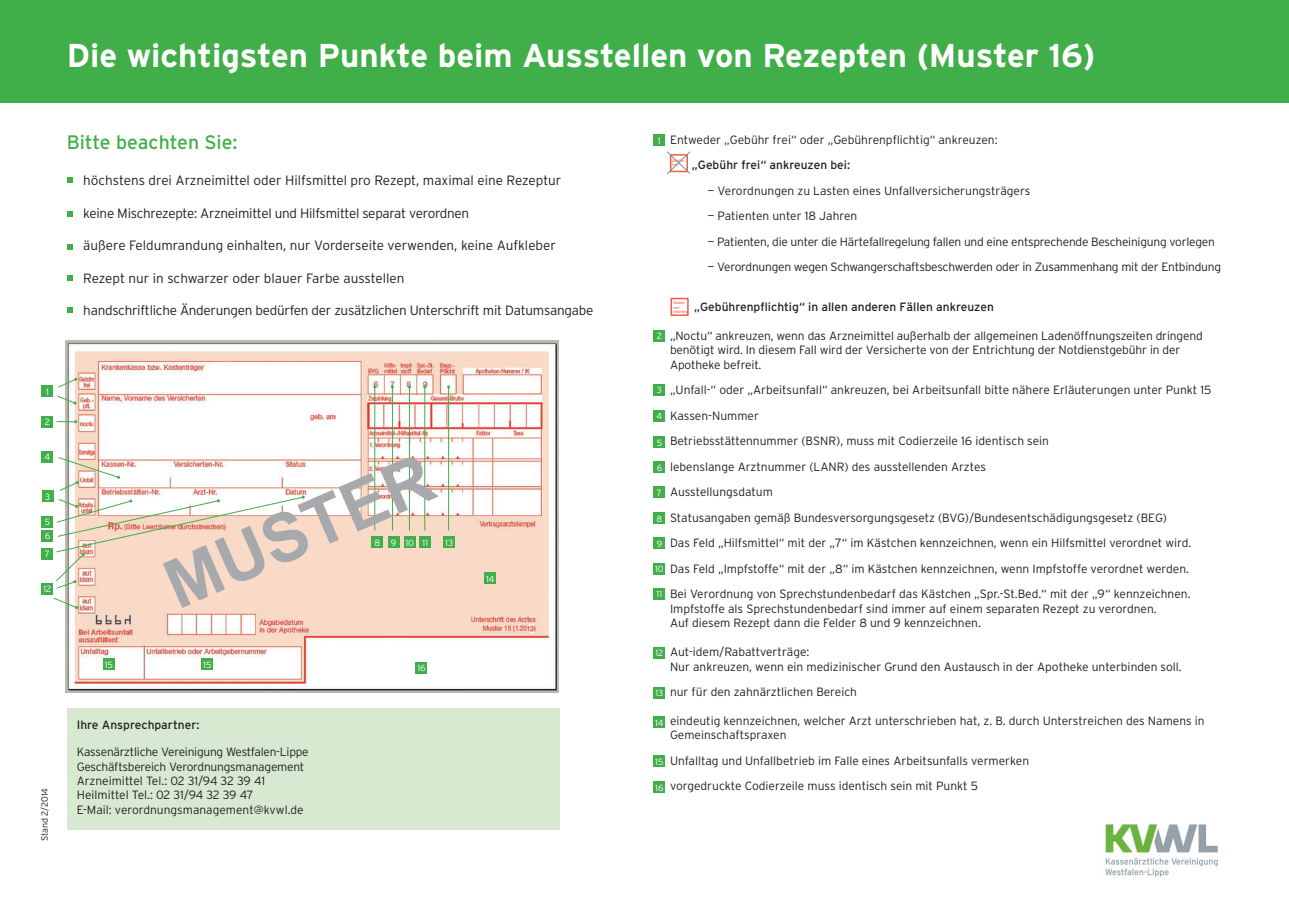
<style>
.page{position:relative;width:1289px;height:919px;background:#fff}
.page>*{position:absolute;margin:0;border:0;box-sizing:border-box;transform-origin:0 0}
.t1{font:700 67.5px "Arial";color:#a8a9ad}
.t2{font:700 33px "Interstate";color:#fff}
.t3{font:19.5px "Interstate";color:#40ae49}
.t4{font:300 13.5px "Interstate";color:#231f20}
.t5{font:300 13.5px "Interstate";letter-spacing:-.02em;color:#231f20}
.t6{font:300 12px/25.5px "Interstate";color:#231f20}
.t7{font:300 12px/14.4px "Interstate";letter-spacing:-.02em;color:#231f20}
.t8{font:12px "Interstate";color:#231f20}
.t9{font:300 9px/14.1px "Interstate";color:#fff}
.t10{font:300 9px "Interstate";color:#231f20}
.t11{font:3.75px/4.5px "Interstate";color:#f15c45}
</style>
<div class="page">
<div style="left:0;top:0;width:1288px;height:102px;background:#40ae49"></div>
<img style="left:65px;top:340px;width:493px;height:352px">
<div style="left:67px;top:708px;width:492px;height:121px;background:#d8e9d2"></div>
<div style="left:42px;top:385px;width:11px;height:12px;background:#40ae49"></div>
<svg style="left:58px;top:377px;width:19px;height:11px"></svg>
<svg style="left:57px;top:395px;width:20px;height:9px"></svg>
<div style="left:42px;top:416px;width:11px;height:11px;background:#40ae49"></div>
<svg style="left:56px;top:420px;width:21px;height:3px"></svg>
<div style="left:42px;top:451px;width:11px;height:11px;background:#40ae49"></div>
<div style="left:42px;top:490px;width:11px;height:12px;background:#40ae49"></div>
<div style="left:42px;top:516px;width:11px;height:11px;background:#40ae49"></div>
<div style="left:42px;top:530px;width:11px;height:11px;background:#40ae49"></div>
<div style="left:42px;top:547px;width:11px;height:12px;background:#40ae49"></div>
<div style="left:42px;top:582px;width:11px;height:12px;background:#40ae49"></div>
<svg style="left:56px;top:456px;width:249px;height:133px"></svg>
<svg style="left:53px;top:597px;width:25px;height:12px"></svg>
<div style="left:371px;top:536px;width:12px;height:12px;background:#40ae49"></div>
<div style="left:388px;top:536px;width:11px;height:12px;background:#40ae49"></div>
<div style="left:404px;top:536px;width:11px;height:12px;background:#40ae49"></div>
<div style="left:419px;top:536px;width:12px;height:12px;background:#40ae49"></div>
<div style="left:443px;top:536px;width:12px;height:12px;background:#40ae49"></div>
<hr style="left:374px;top:387px;width:1px;height:143px;background:#40ae49">
<hr style="left:392px;top:387px;width:1px;height:143px;background:#40ae49">
<hr style="left:409px;top:387px;width:1px;height:143px;background:#40ae49">
<hr style="left:424px;top:387px;width:1px;height:143px;background:#40ae49">
<hr style="left:448px;top:387px;width:1px;height:143px;background:#40ae49">
<svg style="left:67px;top:177px;width:6px;height:6px"></svg>
<svg style="left:67px;top:211px;width:6px;height:5px"></svg>
<svg style="left:67px;top:244px;width:6px;height:6px"></svg>
<svg style="left:67px;top:275px;width:6px;height:6px"></svg>
<svg style="left:67px;top:307px;width:6px;height:6px"></svg>
<svg style="left:667px;top:151px;width:24px;height:24px"></svg>
<div style="left:670px;top:298px;width:18px;height:18px;border:2px solid #f15c45"></div>
<div style="left:653px;top:135px;width:12px;height:11px;background:#40ae49"></div>
<div style="left:653px;top:330px;width:12px;height:12px;background:#40ae49"></div>
<div style="left:653px;top:384px;width:12px;height:11px;background:#40ae49"></div>
<div style="left:653px;top:410px;width:12px;height:11px;background:#40ae49"></div>
<div style="left:653px;top:436px;width:12px;height:12px;background:#40ae49"></div>
<div style="left:653px;top:461px;width:12px;height:12px;background:#40ae49"></div>
<div style="left:653px;top:486px;width:12px;height:12px;background:#40ae49"></div>
<div style="left:653px;top:512px;width:12px;height:12px;background:#40ae49"></div>
<div style="left:653px;top:537px;width:12px;height:12px;background:#40ae49"></div>
<div style="left:653px;top:563px;width:12px;height:11px;background:#40ae49"></div>
<div style="left:653px;top:588px;width:12px;height:11px;background:#40ae49"></div>
<div style="left:653px;top:647px;width:12px;height:11px;background:#40ae49"></div>
<div style="left:653px;top:687px;width:12px;height:11px;background:#40ae49"></div>
<div style="left:653px;top:716px;width:12px;height:12px;background:#40ae49"></div>
<div style="left:653px;top:755px;width:12px;height:12px;background:#40ae49"></div>
<div style="left:653px;top:781px;width:12px;height:12px;background:#40ae49"></div>
<img style="left:1105px;top:824px;width:113px;height:53px">
<div style="left:103px;top:658px;width:11px;height:12px;background:#40ae49"></div>
<div style="left:201px;top:658px;width:12px;height:12px;background:#40ae49"></div>
<div style="left:415px;top:662px;width:12px;height:11px;background:#40ae49"></div>
<div style="left:484px;top:572px;width:12px;height:12px;background:#40ae49"></div>
<h2 class="t2" style="left:67px;top:37px;width:1030px">Die wichtigsten Punkte beim Ausstellen von Rezepten (Muster 16)</h2>
<h3 class="t3" style="left:67px;top:131px;width:172px">Bitte beachten Sie:</h3>
<p class="t4" style="left:83px;top:173px;width:479px">höchstens drei Arzneimittel oder Hilfsmittel pro Rezept, maximal eine Rezeptur</p>
<p class="t5" style="left:83px;top:205px;width:387px">keine Mischrezepte: Arzneimittel und Hilfsmittel separat verordnen</p>
<p class="t4" style="left:83px;top:238px;width:474px">äußere Feldumrandung einhalten, nur Vorderseite verwenden, keine Aufkleber</p>
<p class="t4" style="left:83px;top:270px;width:323px">Rezept nur in schwarzer oder blauer Farbe ausstellen</p>
<p class="t5" style="left:83px;top:302px;width:511px">handschriftliche Änderungen bedürfen der zusätzlichen Unterschrift mit Datumsangabe</p>
<p class="t9" style="left:46px;top:384px;width:4px">1</p>
<p class="t9" style="left:45px;top:415px;width:7px">2</p>
<p class="t9" style="left:45px;top:450px;width:7px">4</p>
<p class="t9" style="left:45px;top:489px;width:7px">3</p>
<p class="t9" style="left:45px;top:514px;width:7px">5<br>6</p>
<p class="t9" style="left:45px;top:546px;width:7px">7</p>
<p class="t9" style="left:43px;top:581px;width:9px">12</p>
<p class="t10" style="left:39px;top:841px;width:55px;rotate:-90deg">Stand 2/2014</p>
<h1 class="t1" style="left:150px;top:545px;width:286px;rotate:-23deg">MUSTER</h1>
<p class="t9" style="left:374px;top:535px;width:55px">8 91011</p>
<p class="t9" style="left:445px;top:535px;width:9px">13</p>
<p class="t9" style="left:105px;top:657px;width:10px">15</p>
<p class="t9" style="left:203px;top:657px;width:10px">15</p>
<p class="t8" style="left:77px;top:718px;width:124px">Ihre Ansprechpartner:</p>
<p class="t7" style="left:77px;top:744px;width:233px">Kassenärztliche Vereinigung Westfalen-Lippe Geschäftsbereich Verordnungsmanagement Arzneimittel Tel.: 02 31/94 32 39 41<br>Heilmittel Tel.: 02 31/94 32 39 47<br>E-Mail: verordnungsmanagement@kvwl.de</p>
<p class="t9" style="left:417px;top:660px;width:10px">16</p>
<p class="t9" style="left:486px;top:571px;width:10px">14</p>
<p class="t6" style="left:653px;top:127px;width:345px">1. Entweder „Gebühr frei“ oder „Gebührenpflichtig“ ankreuzen:</p>
<p class="t8" style="left:692px;top:158px;width:160px">„Gebühr frei“ ankreuzen bei:</p>
<p class="t6" style="left:707px;top:178px;width:324px">— Verordnungen zu Lasten eines Unfallversicherungsträgers</p>
<p class="t6" style="left:707px;top:203px;width:151px">— Patienten unter 18 Jahren</p>
<p class="t7" style="left:707px;top:234px;width:509px">— Patienten, die unter die Härtefallregelung fallen und eine entsprechende Bescheinigung vorlegen</p>
<p class="t7" style="left:707px;top:260px;width:515px">— Verordnungen wegen Schwangerschaftsbeschwerden oder in Zusammenhang mit der Entbindung</p>
<p class="t8" style="left:694px;top:300px;width:301px">„Gebührenpflichtig“ in allen anderen Fällen ankreuzen</p>
<p class="t6" style="left:670px;top:328px;width:534px;line-height:14.4px">„Noctu“ ankreuzen, wenn das Arzneimittel außerhalb der allgemeinen Ladenöffnungszeiten dringend benötigt wird. In diesem Fall wird der Versicherte von der Entrichtung der Notdienstgebühr in der<br>Apotheke befreit.</p>
<p class="t6" style="left:670px;top:377px;width:543px">„Unfall-“ oder „Arbeitsunfall“ ankreuzen, bei Arbeitsunfall bitte nähere Erläuterungen unter Punkt 15<br>Kassen-Nummer<br>Betriebsstättennummer (BSNR), muss mit Codierzeile 16 identisch sein<br>lebenslange Arztnummer (LANR) des ausstellenden Arztes<br>Ausstellungsdatum<br>Statusangaben gemäß Bundesversorgungsgesetz (BVG)/Bundesentschädigungsgesetz (BEG)<br>Das Feld „Hilfsmittel“ mit der „7“ im Kästchen kennzeichnen, wenn ein Hilfsmittel verordnet wird.<br>Das Feld „Impfstoffe“ mit der „8“ im Kästchen kennzeichnen, wenn Impfstoffe verordnet werden.<br>Bei Verordnung von Sprechstundenbedarf das Kästchen „Spr.-St.Bed.“ mit der „9“ kennzeichnen.</p>
<p class="t6" style="left:670px;top:601px;width:488px;line-height:14.4px">Impfstoffe als Sprechstundenbedarf sind immer auf einem separaten Rezept zu verordnen.<br>Auf diesem Rezept dann die Felder 8 und 9 kennzeichnen.</p>
<p class="t6" style="left:670px;top:644px;width:513px;line-height:14.4px">Aut-idem/Rabattverträge:<br>Nur ankreuzen, wenn ein medizinischer Grund den Austausch in der Apotheke unterbinden soll.</p>
<p class="t6" style="left:670px;top:679px;width:189px">nur für den zahnärztlichen Bereich</p>
<p class="t6" style="left:670px;top:713px;width:536px;line-height:14.4px">eindeutig kennzeichnen, welcher Arzt unterschrieben hat, z. B. durch Unterstreichen des Namens in<br>Gemeinschaftspraxen</p>
<p class="t6" style="left:670px;top:747px;width:360px">Unfalltag und Unfallbetrieb im Falle eines Arbeitsunfalls vermerken vorgedruckte Codierzeile muss identisch sein mit Punkt 5</p>
<p class="t9" style="left:658px;top:133px;width:4px">1</p>
<p class="t11" style="left:671px;top:158px;width:14px">Gebühr frei</p>
<p class="t11" style="left:673px;top:300px;width:16px">Gebüh&shy;ren&shy;pflichtig</p>
<p class="t9" style="left:656px;top:329px;width:7px">2</p>
<p class="t9" style="left:657px;top:383px;width:7px">3</p>
<p class="t9" style="left:656px;top:409px;width:7px">4</p>
<p class="t9" style="left:656px;top:435px;width:7px">5</p>
<p class="t9" style="left:656px;top:460px;width:7px">6</p>
<p class="t9" style="left:657px;top:485px;width:7px">7</p>
<p class="t9" style="left:656px;top:511px;width:7px">8</p>
<p class="t9" style="left:656px;top:536px;width:7px">9</p>
<p class="t9" style="left:655px;top:562px;width:10px">10</p>
<p class="t9" style="left:656px;top:587px;width:7px">11</p>
<p class="t9" style="left:655px;top:646px;width:9px">12</p>
<p class="t9" style="left:655px;top:686px;width:9px">13</p>
<p class="t9" style="left:655px;top:715px;width:10px">14</p>
<p class="t9" style="left:655px;top:754px;width:10px">15</p>
<p class="t9" style="left:655px;top:780px;width:10px">16</p>
</div>
